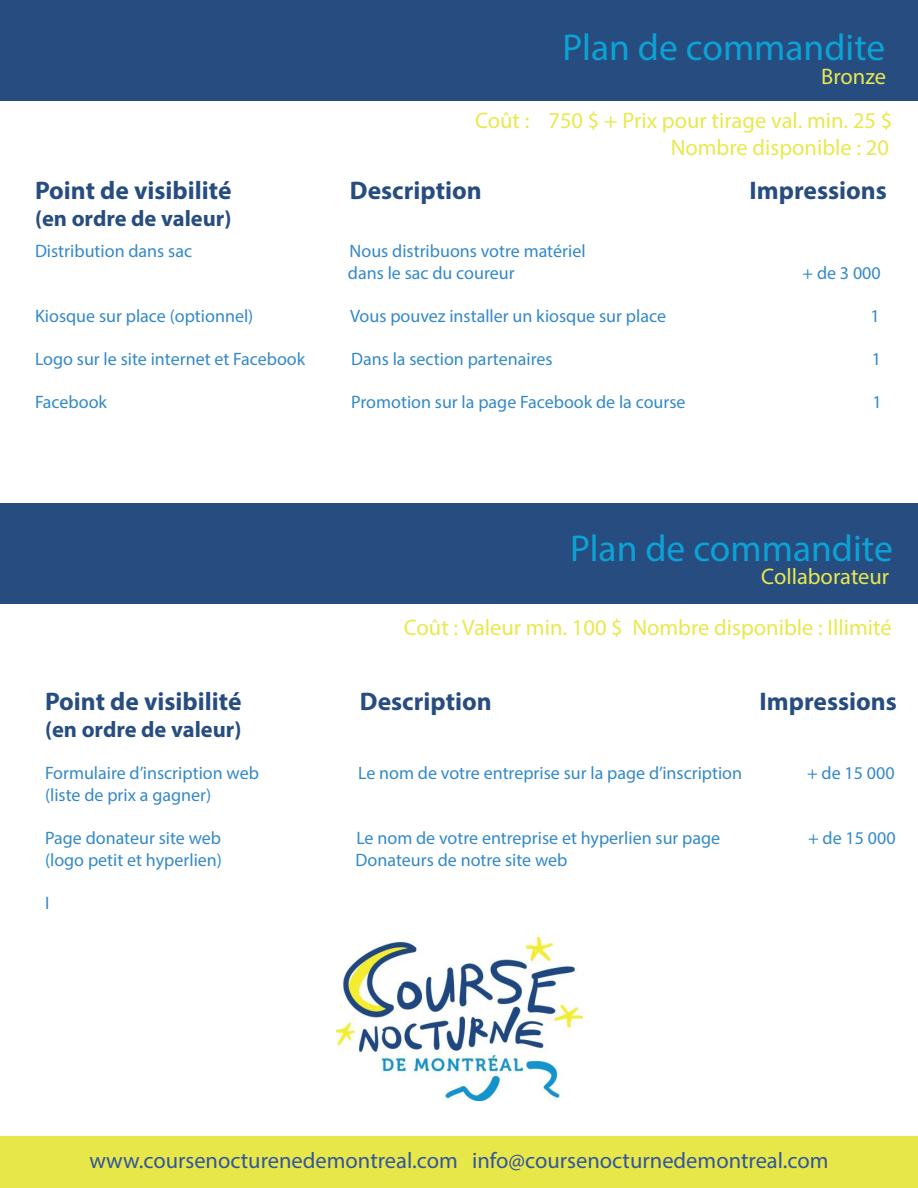
<style>
.page{position:relative;width:918px;height:1188px;background:#fff}
.page>*{position:absolute;margin:0;border:0;box-sizing:border-box;transform-origin:0 0}
.t1{font:37.5px "Myriad Pro";color:#0ca2d5}
.t2{font:700 25.5px "Myriad Pro";color:#274d80}
.t3{font:22.5px/27px "Myriad Pro";color:#e9e84d;text-align:right}
.t4{font:22.5px "Myriad Pro";color:#32569c}
.t5{font:700 22.5px "Myriad Pro";color:#274d80}
.t6{font:22.5px "Myriad Pro";color:#e9e84e}
.t7{font:18px/21.6px "Myriad Pro";color:#3389c9}
</style>
<div class="page">
<div style="left:0;top:0;width:918px;height:100px;background:#274d80"></div>
<div style="left:0;top:1136px;width:918px;height:52px;background:#e8e74a"></div>
<div style="left:1px;top:503px;width:917px;height:100px;background:#274d80"></div>
<img style="left:336px;top:938px;width:246px;height:162px">
<h1 class="t1" style="left:562px;top:24px;width:324px">Plan de commandite</h1>
<p class="t6" style="left:821px;top:63px;width:66px">Bronze</p>
<p class="t3" style="left:475px;top:107px;width:419px">Coût : 750 $ + Prix pour tirage val. min. 25 $<br>Nombre disponible : 20</p>
<h2 class="t2" style="left:35px;top:174px;width:198px">Point de visibilité</h2>
<h2 class="t2" style="left:350px;top:174px;width:133px">Description</h2>
<h2 class="t2" style="left:750px;top:174px;width:139px">Impressions</h2>
<p class="t5" style="left:35px;top:204px;width:198px">(en ordre de valeur)</p>
<p class="t7" style="left:35px;top:240px;width:159px">Distribution dans sac</p>
<p class="t7" style="left:348px;top:240px;width:239px">Nous distribuons votre matériel dans le sac du coureur</p>
<p class="t7" style="left:802px;top:262px;width:80px">+ de 3 000</p>
<p class="t7" style="left:35px;top:305px;width:220px">Kiosque sur place (optionnel)</p>
<p class="t7" style="left:350px;top:305px;width:317px">Vous pouvez installer un kiosque sur place</p>
<p class="t7" style="left:871px;top:305px;width:11px">1</p>
<p class="t7" style="left:35px;top:348px;width:272px">Logo sur le site internet et Facebook</p>
<p class="t7" style="left:351px;top:348px;width:203px">Dans la section partenaires</p>
<p class="t7" style="left:872px;top:348px;width:11px">1</p>
<p class="t7" style="left:35px;top:391px;width:74px">Facebook</p>
<p class="t7" style="left:351px;top:391px;width:336px">Promotion sur la page Facebook de la course</p>
<p class="t7" style="left:873px;top:391px;width:11px">1</p>
<h1 class="t1" style="left:570px;top:525px;width:324px">Plan de commandite</h1>
<p class="t6" style="left:761px;top:563px;width:130px">Collaborateur</p>
<p class="t3" style="left:404px;top:613px;width:489px">Coût : Valeur min. 100 $ Nombre disponible : Illimité</p>
<h2 class="t2" style="left:45px;top:684px;width:198px">Point de visibilité</h2>
<h2 class="t2" style="left:360px;top:684px;width:133px">Description</h2>
<h2 class="t2" style="left:760px;top:684px;width:139px">Impressions</h2>
<p class="t5" style="left:45px;top:714px;width:198px">(en ordre de valeur)</p>
<p class="t7" style="left:45px;top:762px;width:215px">Formulaire d’inscription web</p>
<p class="t7" style="left:358px;top:762px;width:386px">Le nom de votre entreprise sur la page d’inscription</p>
<p class="t7" style="left:807px;top:762px;width:89px">+ de 15 000</p>
<p class="t7" style="left:45px;top:784px;width:168px">(liste de prix a gagner)</p>
<p class="t7" style="left:45px;top:827px;width:178px">Page donateur site web</p>
<p class="t7" style="left:356px;top:827px;width:365px">Le nom de votre entreprise et hyperlien sur page</p>
<p class="t7" style="left:808px;top:827px;width:89px">+ de 15 000</p>
<p class="t7" style="left:45px;top:849px;width:179px">(logo petit et hyperlien)</p>
<p class="t7" style="left:356px;top:849px;width:213px">Donateurs de notre site web</p>
<p class="t7" style="left:45px;top:892px;width:6px">I</p>
<p class="t4" style="left:89px;top:1147px;width:741px">www.coursenocturenedemontreal.com info@coursenocturnedemontreal.com</p>
</div>
